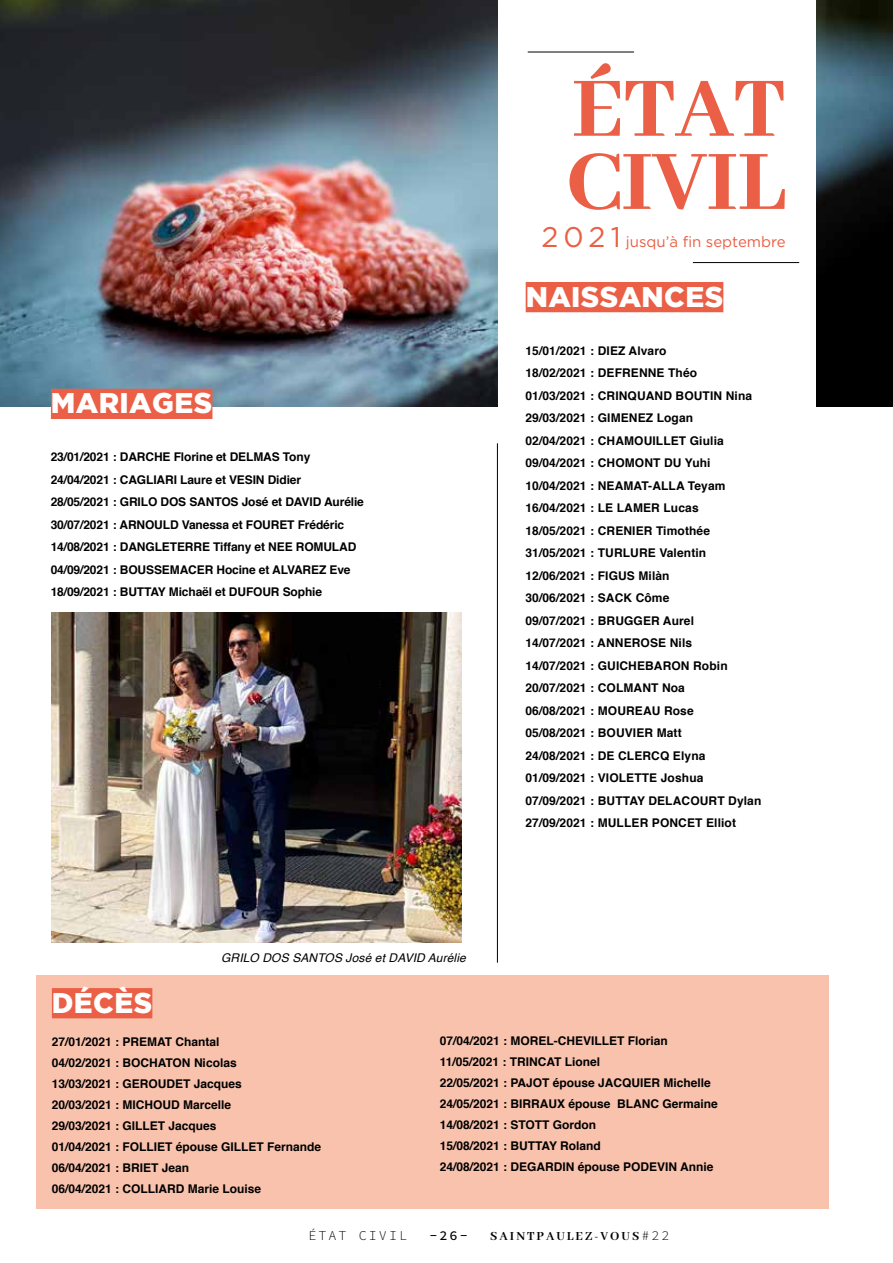
<style>
.page{position:relative;width:893px;height:1263px;background:#fff}
.page>*{position:absolute;margin:0;border:0;box-sizing:border-box;transform-origin:0 0}
.t1{font:800 93.6px/73.2px "Abhaya Libre";color:#ea5f45}
.t2{font:900 28.35px "Gotham";letter-spacing:.015em;color:#fff}
.t3{font:15px "Gotham HTF";color:#ea5f45}
.t4{font:700 13.5px "Abhaya Libre";letter-spacing:.15em;color:#000}
.t5{font:13.5px "Source Code Variable";letter-spacing:.145em;color:#000}
.t6{font:700 12px/22.5px "Helvetica";color:#000}
.t7{font:italic 12px "Helvetica";letter-spacing:.01em;color:#000}
.s1{font-size:28.35px}
.s2{font-family:"Source Code Variable";font-weight:400}
</style>
<div class="page">
<div style="left:37px;top:975px;width:792px;height:233px;background:#f8c2ad"></div>
<img style="left:0;top:0;width:893px;height:406px">
<div style="left:498px;top:0;width:318px;height:487px;background:#fff"></div>
<hr style="left:528px;top:52px;width:106px;height:1px;background:#000">
<hr style="left:693px;top:262px;width:106px;height:1px;background:#000">
<div style="left:526px;top:282px;width:197px;height:30px;background:#ea5f45"></div>
<div style="left:51px;top:389px;width:161px;height:30px;background:#ea5f45"></div>
<hr style="left:497px;top:443px;width:1px;height:520px;background:#000">
<img style="left:51px;top:612px;width:411px;height:330px">
<div style="left:52px;top:988px;width:100px;height:30px;background:#ea5f45"></div>
<h1 class="t1" style="left:567px;top:75px;width:220px">ÉTAT<br>CIVIL</h1>
<h2 class="t2" style="left:51px;top:387px;width:163px">MARIAGES</h2>
<p class="t6" style="left:51px;top:446px;width:315px">23/01/2021 : DARCHE Florine et DELMAS Tony 24/04/2021 : CAGLIARI Laure et VESIN Didier<br>28/05/2021 : GRILO DOS SANTOS José et DAVID Aurélie 30/07/2021 : ARNOULD Vanessa et FOURET Frédéric 14/08/2021 : DANGLETERRE Tiffany et NEE ROMULAD 04/09/2021 : BOUSSEMACER Hocine et ALVAREZ Eve 18/09/2021 : BUTTAY Michaël et DUFOUR Sophie</p>
<p class="t7" style="left:221px;top:948px;width:246px">GRILO DOS SANTOS José et DAVID Aurélie</p>
<p class="t3" style="left:541px;top:233px;width:246px"><span class="s1">2 0 2 1</span> jusqu’à fin septembre</p>
<h2 class="t2" style="left:526px;top:280px;width:199px">NAISSANCES</h2>
<p class="t6" style="left:525px;top:339px;width:237px">15/01/2021 : DIEZ Alvaro<br>18/02/2021 : DEFRENNE Théo<br>01/03/2021 : CRINQUAND BOUTIN Nina<br>29/03/2021 : GIMENEZ Logan<br>02/04/2021 : CHAMOUILLET Giulia<br>09/04/2021 : CHOMONT DU Yuhi<br>10/04/2021 : NEAMAT-ALLA Teyam<br>16/04/2021 : LE LAMER Lucas<br>18/05/2021 : CRENIER Timothée<br>31/05/2021 : TURLURE Valentin<br>12/06/2021 : FIGUS Milàn<br>30/06/2021 : SACK Côme<br>09/07/2021 : BRUGGER Aurel<br>14/07/2021 : ANNEROSE Nils<br>14/07/2021 : GUICHEBARON Robin<br>20/07/2021 : COLMANT Noa<br>06/08/2021 : MOUREAU Rose<br>05/08/2021 : BOUVIER Matt<br>24/08/2021 : DE CLERCQ Elyna<br>01/09/2021 : VIOLETTE Joshua<br>07/09/2021 : BUTTAY DELACOURT Dylan<br>27/09/2021 : MULLER PONCET Elliot</p>
<h2 class="t2" style="left:52px;top:986px;width:102px">DÉCÈS</h2>
<p class="t6" style="left:52px;top:1031px;width:271px;line-height:21px">27/01/2021 : PREMAT Chantal<br>04/02/2021 : BOCHATON Nicolas<br>13/03/2021 : GEROUDET Jacques<br>20/03/2021 : MICHOUD Marcelle<br>29/03/2021 : GILLET Jacques<br>01/04/2021 : FOLLIET épouse GILLET Fernande<br>06/04/2021 : BRIET Jean<br>06/04/2021 : COLLIARD Marie Louise</p>
<p class="t6" style="left:440px;top:1030px;width:280px;line-height:21px">07/04/2021 : MOREL-CHEVILLET Florian 11/05/2021 : TRINCAT Lionel<br>22/05/2021 : PAJOT épouse JACQUIER Michelle 24/05/2021 : BIRRAUX épouse BLANC Germaine 14/08/2021 : STOTT Gordon<br>15/08/2021 : BUTTAY Roland<br>24/08/2021 : DEGARDIN épouse PODEVIN Annie</p>
<p class="t5" style="left:308px;top:1226px;width:100px">ÉTAT CIVIL</p>
<p class="t5" style="left:429px;top:1226px;width:40px">-26-</p>
<p class="t4" style="left:490px;top:1229px;width:181px">SAINTPAULEZ-VOUS<span class="s2">#22</span></p>
</div>
